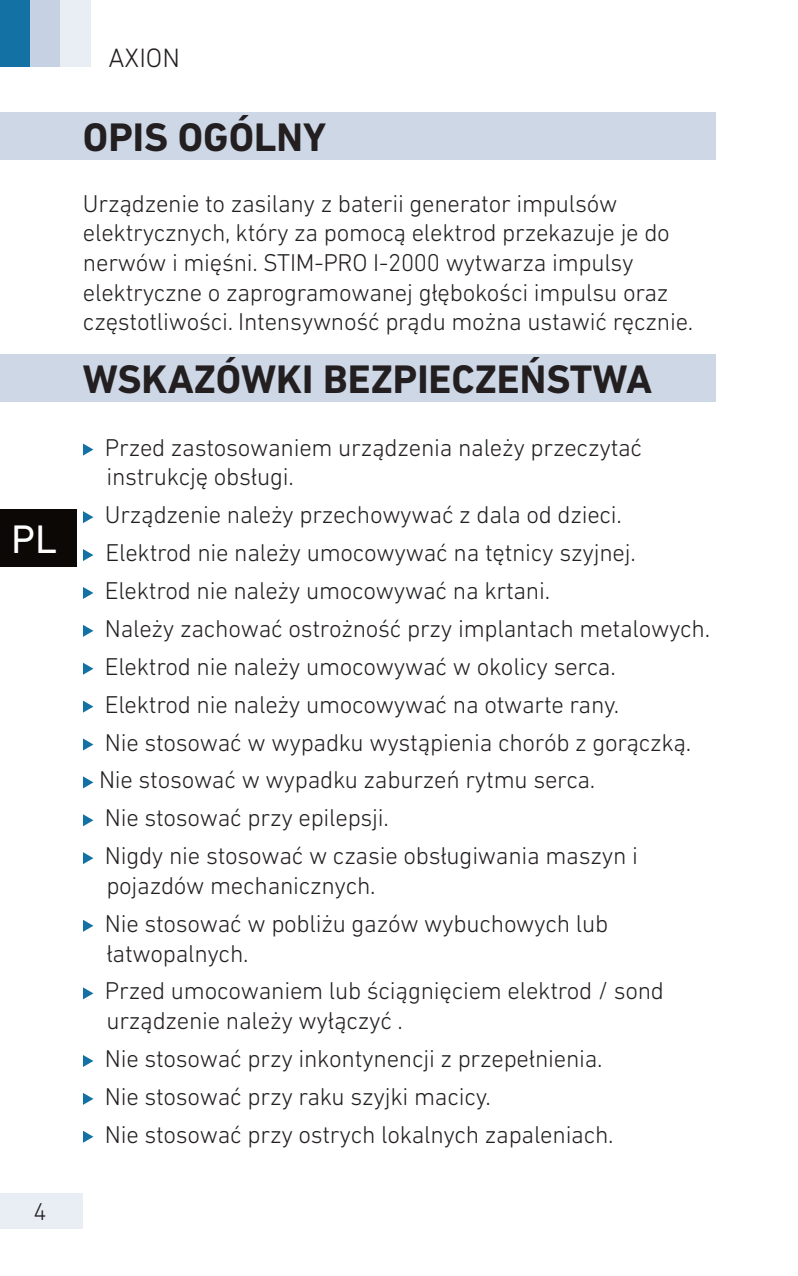
<style>
.page{position:relative;width:798px;height:1276px;background:#fff}
.page>*{position:absolute;margin:0;border:0;box-sizing:border-box;transform-origin:0 0}
.t1{font:700 40.5px "DIN Next LT Pro";color:#231f20}
.t2{font:40.5px "DIN Next LT Pro";color:#fff}
.t3{font:300 27px "DIN Next LT Pro";color:#231f20}
.t4{font:300 24.75px/37.8px "DIN Next LT Pro";letter-spacing:-.01em;color:#231f20}
</style>
<div class="page">
<div style="left:0;top:112px;width:714px;height:47px;background:#cdd7e6"></div>
<div style="left:0;top:354px;width:714px;height:48px;background:#cdd7e6"></div>
<svg style="left:83px;top:443px;width:10px;height:12px"></svg>
<svg style="left:83px;top:511px;width:10px;height:12px"></svg>
<svg style="left:83px;top:549px;width:10px;height:12px"></svg>
<svg style="left:83px;top:587px;width:10px;height:12px"></svg>
<svg style="left:83px;top:625px;width:10px;height:12px"></svg>
<svg style="left:83px;top:662px;width:10px;height:13px"></svg>
<svg style="left:83px;top:700px;width:10px;height:12px"></svg>
<svg style="left:83px;top:738px;width:10px;height:12px"></svg>
<svg style="left:83px;top:776px;width:10px;height:12px"></svg>
<svg style="left:83px;top:814px;width:10px;height:12px"></svg>
<svg style="left:83px;top:852px;width:10px;height:12px"></svg>
<svg style="left:83px;top:919px;width:10px;height:13px"></svg>
<svg style="left:83px;top:987px;width:10px;height:12px"></svg>
<svg style="left:83px;top:1055px;width:10px;height:12px"></svg>
<svg style="left:83px;top:1093px;width:10px;height:12px"></svg>
<svg style="left:83px;top:1130px;width:10px;height:12px"></svg>
<div style="left:0;top:1193px;width:83px;height:35px;background:#e9eef5"></div>
<div style="left:0;top:0;width:30px;height:67px;background:#1471a4"></div>
<div style="left:30px;top:0;width:31px;height:67px;background:#c6d1e4"></div>
<div style="left:61px;top:0;width:30px;height:67px;background:#e9eef5"></div>
<div style="left:0;top:509px;width:77px;height:57px;background:#0c0806"></div>
<h1 class="t2" style="left:11px;top:515px;width:47px">PL</h1>
<p class="t4" style="left:33px;top:1192px;width:15px">4</p>
<p class="t3" style="left:108px;top:42px;width:73px">AXION</p>
<h1 class="t1" style="left:83px;top:113px;width:244px">OPIS OGÓLNY</h1>
<p class="t4" style="left:83px;top:188px;width:611px;line-height:29.7px">Urządzenie to zasilany z baterii generator impulsów elektrycznych, który za pomocą elektrod przekazuje je do nerwów i mięśni. STIM-PRO I-2000 wytwarza impulsy elektryczne o zaprogramowanej głębokości impulsu oraz częstotliwości. Intensywność prądu można ustawić ręcznie.</p>
<h1 class="t1" style="left:83px;top:356px;width:570px">WSKAZÓWKI BEZPIECZEŃSTWA</h1>
<p class="t4" style="left:105px;top:432px;width:538px;line-height:29.7px">Przed zastosowaniem urządzenia należy przeczytać instrukcję obsługi.</p>
<p class="t4" style="left:99px;top:495px;width:612px">Urządzenie należy przechowywać z dala od dzieci.<br>Elektrod nie należy umocowywać na tętnicy szyjnej.<br>Elektrod nie należy umocowywać na krtani.<br>Należy zachować ostrożność przy implantach metalowych.<br>Elektrod nie należy umocowywać w okolicy serca.<br>Elektrod nie należy umocowywać na otwarte rany.<br>Nie stosować w wypadku wystąpienia chorób z gorączką.<br>Nie stosować w wypadku zaburzeń rytmu serca.<br>Nie stosować przy epilepsji.<br>Nigdy nie stosować w czasie obsługiwania maszyn i</p>
<p class="t4" style="left:105px;top:866px;width:504px">pojazdów mechanicznych.<br>Nie stosować w pobliżu gazów wybuchowych lub</p>
<p class="t4" style="left:105px;top:934px;width:560px">łatwopalnych.<br>Przed umocowaniem lub ściągnięciem elektrod / sond</p>
<p class="t4" style="left:105px;top:1001px;width:510px">urządzenie należy wyłączyć .<br>Nie stosować przy inkontynencji z przepełnienia.<br>Nie stosować przy raku szyjki macicy.<br>Nie stosować przy ostrych lokalnych zapaleniach.</p>
</div>
